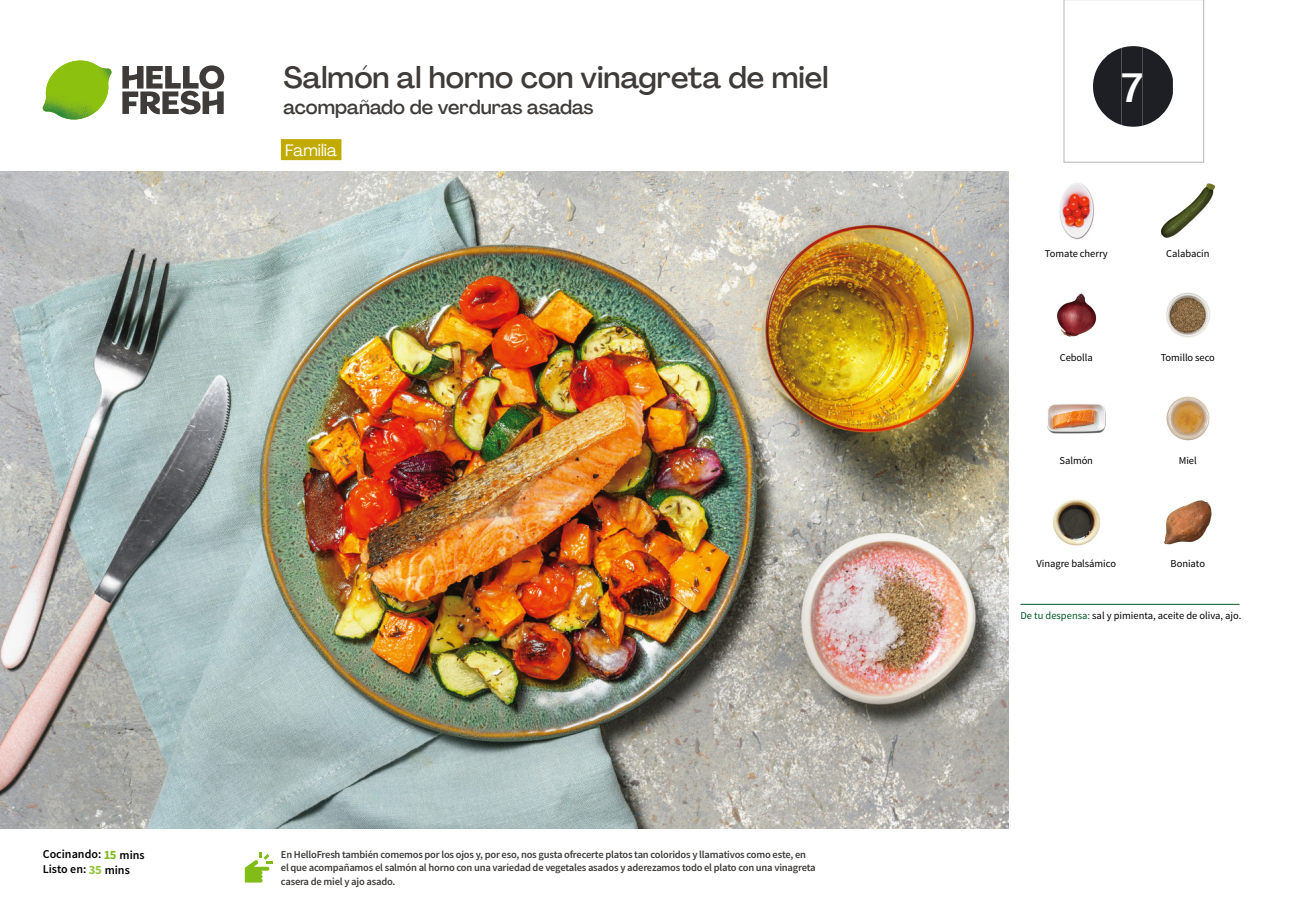
<style>
.page{position:relative;width:1289px;height:919px;background:#fff}
.page>*{position:absolute;margin:0;border:0;box-sizing:border-box;transform-origin:0 0}
.t1{font:500 40.5px "Agrandir";color:#fff}
.t2{font:500 30px "Agrandir";color:#3e3b39}
.t3{font:500 19.5px "Agrandir";color:#3e3b39}
.t4{font:16.5px "Agrandir";color:#fff}
.t5{font:600 12px/15px "Source Sans Pro";color:#000}
.t6{font:600 10.5px/13.5px "Source Sans Pro";letter-spacing:-.02em;color:#3e3b39}
.t7{font:10.5px "Source Sans Pro";letter-spacing:-.005em;color:#000}
.s1{font-weight:700;font-size:12.75px;color:#81bc19}
.s2{font-weight:700;font-size:12.75px;color:#93c53b}
.s3{color:#005923}
</style>
<div class="page">
<svg style="left:122px;top:65px;width:102px;height:49px"></svg>
<svg style="left:58px;top:60px;width:54px;height:60px"></svg>
<img style="left:56px;top:61px;width:55px;height:54px">
<img style="left:43px;top:61px;width:37px;height:53px">
<div style="left:281px;top:139px;width:60px;height:21px;background:#c2ab00"></div>
<img style="left:0;top:172px;width:1008px;height:656px">
<hr style="left:1020px;top:604px;width:219px;height:1px;background:#005923">
<svg style="left:245px;top:852px;width:28px;height:30px"></svg>
<img style="left:1059px;top:183px;width:35px;height:56px">
<img style="left:1160px;top:183px;width:56px;height:55px">
<img style="left:1166px;top:292px;width:44px;height:46px">
<img style="left:1057px;top:293px;width:40px;height:44px">
<img style="left:1166px;top:396px;width:44px;height:45px">
<img style="left:1047px;top:404px;width:57px;height:30px">
<img style="left:1164px;top:500px;width:48px;height:45px">
<img style="left:1053px;top:499px;width:48px;height:47px">
<svg style="left:1063px;top:0;width:141px;height:163px"></svg>
<h2 class="t2" style="left:283px;top:59px;width:546px">Salmón al horno con vinagreta de miel</h2>
<h3 class="t3" style="left:283px;top:95px;width:311px">acompañado de verduras asadas</h3>
<h3 class="t4" style="left:285px;top:140px;width:53px">Familia</h3>
<p class="t5" style="left:43px;top:847px;width:103px">Cocinando: <span class="s1">15</span> mins<br>Listo en: <span class="s2">35</span> mins</p>
<p class="t6" style="left:281px;top:847px;width:536px">En HelloFresh también comemos por los ojos y, por eso, nos gusta ofrecerte platos tan coloridos y llamativos como este, en el que acompañamos el salmón al horno con una variedad de vegetales asados y aderezamos todo el plato con una vinagreta casera de miel y ajo asado.</p>
<h1 class="t1" style="left:1121px;top:63px;width:23px">7</h1>
<p class="t7" style="left:1044px;top:247px;width:64px">Tomate cherry</p>
<p class="t7" style="left:1166px;top:247px;width:45px">Calabacín</p>
<p class="t7" style="left:1059px;top:351px;width:35px">Cebolla</p>
<p class="t7" style="left:1160px;top:351px;width:56px">Tomillo seco</p>
<p class="t7" style="left:1059px;top:453px;width:35px">Salmón</p>
<p class="t7" style="left:1178px;top:453px;width:19px">Miel</p>
<p class="t7" style="left:1036px;top:557px;width:81px">Vinagre balsámico</p>
<p class="t7" style="left:1170px;top:557px;width:36px">Boniato</p>
<p class="t7" style="left:1020px;top:609px;width:222px"><span class="s3">De tu despensa:</span> sal y pimienta, aceite de oliva, ajo.</p>
</div>
